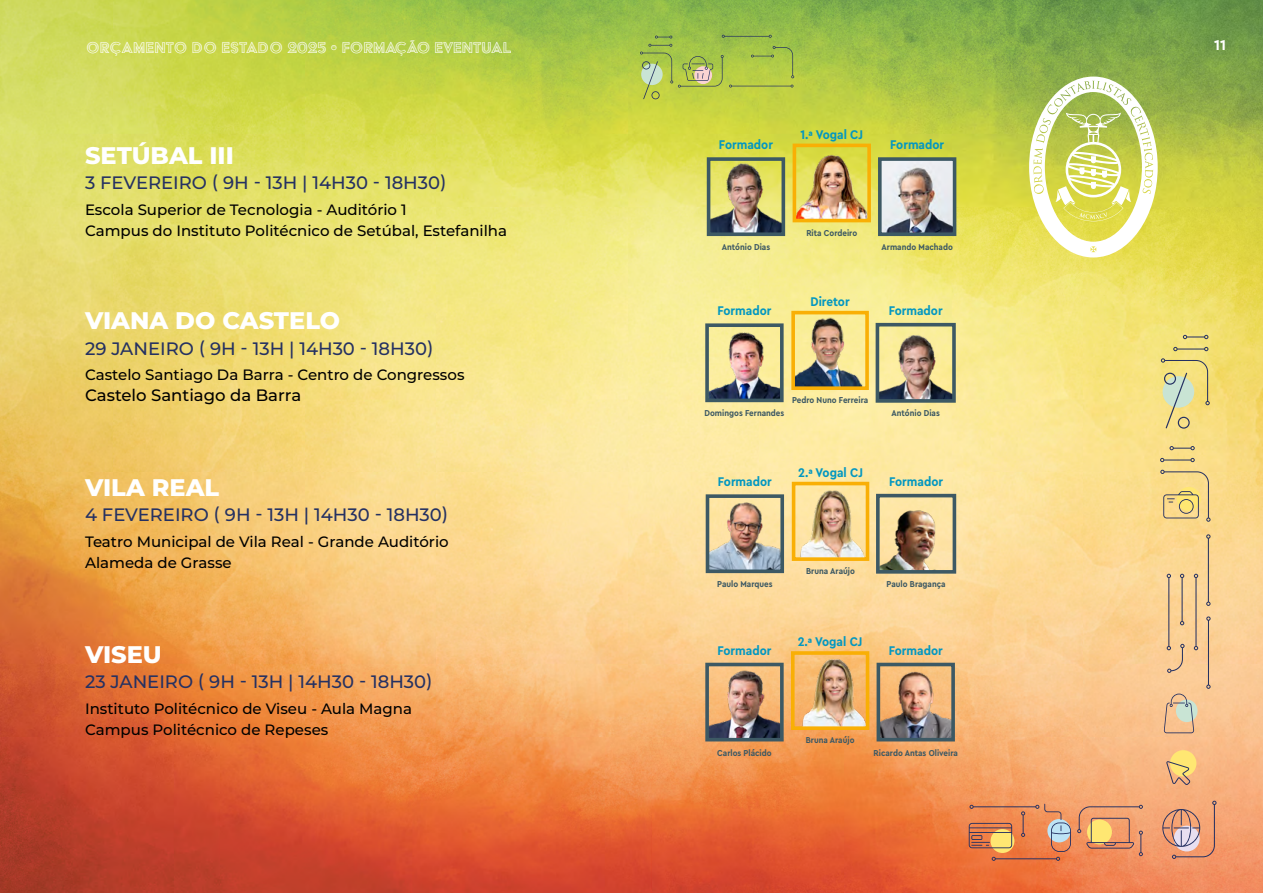
<style>
.page{position:relative;width:1263px;height:893px;background:#fff}
.page>*{position:absolute;margin:0;border:0;box-sizing:border-box;transform-origin:0 0}
.t1{font:800 24px "Montserrat";color:#fff}
.t2{font:500 18px "Montserrat";color:#253162}
.t3{font:18px "Acier BAT Text Gris";color:#fff}
.t4{font:500 16.5px "Montserrat";color:#000}
.t5{font:500 15px/21px "Montserrat";color:#000}
.t6{font:700 15px "Cera Pro";color:#fff}
.t7{font:700 13.2px "Cera Compact Pro";color:#0397c0}
.t8{font:700 9px "Cera Compact Pro";color:#3d5964}
</style>
<div class="page">
<img style="left:0;top:0;width:1263px;height:893px">
<svg style="left:640px;top:35px;width:154px;height:64px;background:#abc34f"></svg>
<div style="left:1176px;top:700px;width:21px;height:22px;background:#c9e4d4;border-radius:50%"></div>
<svg style="left:1164px;top:694px;width:30px;height:39px"></svg>
<svg style="left:1166px;top:749px;width:32px;height:36px"></svg>
<svg style="left:1173px;top:347px;width:35px;height:4px"></svg>
<svg style="left:1183px;top:335px;width:25px;height:4px"></svg>
<svg style="left:1160px;top:458px;width:35px;height:4px"></svg>
<svg style="left:1169px;top:446px;width:26px;height:4px"></svg>
<svg style="left:1161px;top:358px;width:49px;height:71px;background:#ded48d"></svg>
<svg style="left:1162px;top:801px;width:54px;height:58px;background:#db9d81"></svg>
<svg style="left:1206px;top:616px;width:4px;height:73px"></svg>
<svg style="left:1160px;top:470px;width:50px;height:52px;background:#e5ca82"></svg>
<svg style="left:1206px;top:534px;width:4px;height:72px"></svg>
<svg style="left:1194px;top:574px;width:4px;height:76px"></svg>
<svg style="left:1167px;top:574px;width:17px;height:99px;background:#e1bd8e"></svg>
<svg style="left:1077px;top:805px;width:66px;height:51px;background:#e19b69"></svg>
<svg style="left:969px;top:804px;width:102px;height:57px;background:#da8a5c"></svg>
<svg style="left:1029px;top:77px;width:129px;height:180px"></svg>
<img style="left:711px;top:499px;width:68px;height:69px">
<div style="left:706px;top:494px;width:78px;height:79px;border:4px solid #3d5964"></div>
<img style="left:797px;top:487px;width:67px;height:69px">
<div style="left:792px;top:482px;width:77px;height:79px;border:4px solid #f9af05"></div>
<img style="left:881px;top:499px;width:70px;height:70px">
<div style="left:876px;top:494px;width:80px;height:80px;border:4px solid #3d5964"></div>
<img style="left:710px;top:328px;width:69px;height:69px">
<div style="left:705px;top:323px;width:79px;height:79px;border:4px solid #3d5964"></div>
<img style="left:796px;top:316px;width:68px;height:69px">
<div style="left:791px;top:311px;width:78px;height:79px;border:4px solid #f9af05"></div>
<img style="left:881px;top:328px;width:70px;height:70px">
<div style="left:876px;top:323px;width:80px;height:80px;border:4px solid #3d5964"></div>
<img style="left:712px;top:162px;width:68px;height:69px">
<div style="left:707px;top:157px;width:78px;height:79px;border:4px solid #3d5964"></div>
<img style="left:883px;top:162px;width:68px;height:69px">
<div style="left:878px;top:157px;width:78px;height:79px;border:4px solid #3d5964"></div>
<img style="left:798px;top:149px;width:68px;height:68px">
<div style="left:793px;top:144px;width:78px;height:78px;border:4px solid #f9af05"></div>
<img style="left:796px;top:656px;width:68px;height:69px">
<div style="left:791px;top:651px;width:78px;height:79px;border:4px solid #f9af05"></div>
<img style="left:881px;top:668px;width:69px;height:68px">
<div style="left:876px;top:663px;width:79px;height:78px;border:4px solid #3d5964"></div>
<img style="left:710px;top:668px;width:69px;height:68px">
<div style="left:705px;top:663px;width:79px;height:78px;border:4px solid #3d5964"></div>
<p class="t3" style="left:86px;top:38px;width:427px">ORÇAMENTO DO ESTADO 2025 • FORMAÇÃO EVENTUAL</p>
<p class="t6" style="left:1214px;top:35px;width:14px">11</p>
<h1 class="t1" style="left:85px;top:137px;width:150px">SETÚBAL III</h1>
<p class="t2" style="left:85px;top:170px;width:363px">3 FEVEREIRO ( 9H - 13H | 14H30 - 18H30)</p>
<p class="t5" style="left:85px;top:198px;width:424px">Escola Superior de Tecnologia - Auditório 1<br>Campus do Instituto Politécnico de Setúbal, Estefanilha</p>
<h1 class="t1" style="left:85px;top:303px;width:256px">VIANA DO CASTELO</h1>
<p class="t2" style="left:85px;top:336px;width:350px">29 JANEIRO ( 9H - 13H | 14H30 - 18H30)</p>
<p class="t5" style="left:85px;top:363px;width:381px">Castelo Santiago Da Barra - Centro de Congressos</p>
<p class="t4" style="left:85px;top:383px;width:218px">Castelo Santiago da Barra</p>
<h1 class="t1" style="left:85px;top:469px;width:136px">VILA REAL</h1>
<p class="t2" style="left:85px;top:502px;width:365px">4 FEVEREIRO ( 9H - 13H | 14H30 - 18H30)</p>
<p class="t5" style="left:85px;top:530px;width:365px">Teatro Municipal de Vila Real - Grande Auditório<br>Alameda de Grasse</p>
<h1 class="t1" style="left:85px;top:636px;width:78px">VISEU</h1>
<p class="t2" style="left:85px;top:669px;width:349px">23 JANEIRO ( 9H - 13H | 14H30 - 18H30)</p>
<p class="t5" style="left:85px;top:697px;width:329px">Instituto Politécnico de Viseu - Aula Magna<br>Campus Politécnico de Repeses</p>
<p class="t7" style="left:719px;top:136px;width:56px">Formador</p>
<p class="t7" style="left:800px;top:126px;width:64px">1.ª Vogal CJ</p>
<p class="t7" style="left:890px;top:136px;width:56px">Formador</p>
<p class="t8" style="left:722px;top:241px;width:50px">António Dias</p>
<p class="t7" style="left:717px;top:302px;width:56px">Formador</p>
<p class="t8" style="left:806px;top:227px;width:52px">Rita Cordeiro</p>
<p class="t7" style="left:810px;top:293px;width:41px">Diretor</p>
<p class="t8" style="left:881px;top:241px;width:73px">Armando Machado</p>
<p class="t7" style="left:889px;top:302px;width:56px">Formador</p>
<p class="t8" style="left:704px;top:407px;width:81px">Domingos Fernandes</p>
<p class="t8" style="left:792px;top:394px;width:78px">Pedro Nuno Ferreira</p>
<p class="t7" style="left:718px;top:473px;width:56px">Formador</p>
<p class="t7" style="left:798px;top:464px;width:66px">2.ª Vogal CJ</p>
<p class="t8" style="left:891px;top:407px;width:50px">António Dias</p>
<p class="t7" style="left:889px;top:473px;width:56px">Formador</p>
<p class="t8" style="left:717px;top:578px;width:57px">Paulo Marques</p>
<p class="t7" style="left:717px;top:641px;width:56px">Formador</p>
<p class="t8" style="left:806px;top:565px;width:50px">Bruna Araújo</p>
<p class="t7" style="left:798px;top:632px;width:66px">2.ª Vogal CJ</p>
<p class="t8" style="left:887px;top:578px;width:61px">Paulo Bragança</p>
<p class="t7" style="left:889px;top:641px;width:56px">Formador</p>
<p class="t8" style="left:717px;top:747px;width:56px">Carlos Plácido</p>
<p class="t8" style="left:806px;top:734px;width:50px">Bruna Araújo</p>
<p class="t8" style="left:873px;top:747px;width:86px">Ricardo Antas Oliveira</p>
</div>
